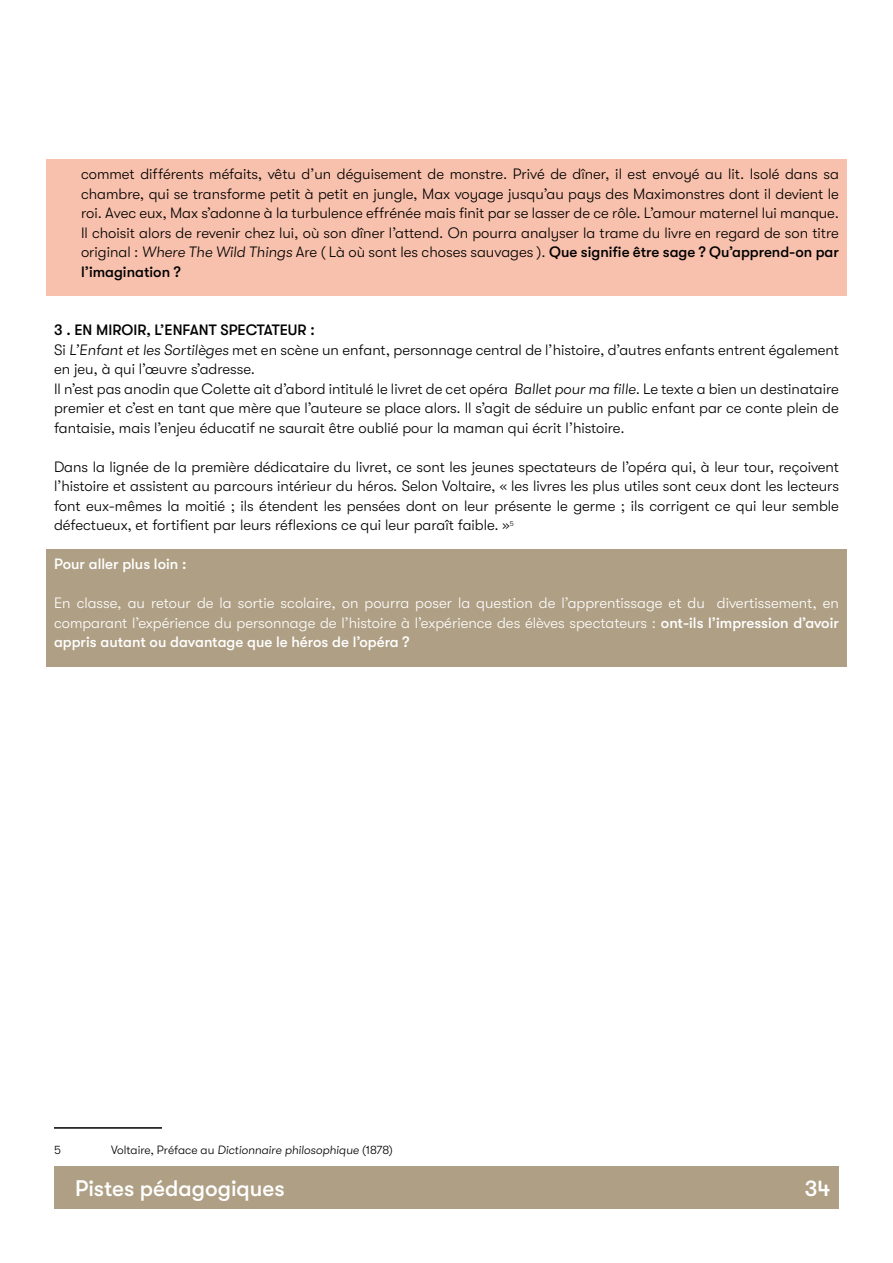
<style>
.page{position:relative;width:893px;height:1263px;background:#fff}
.page>*{position:absolute;margin:0;border:0;box-sizing:border-box;transform-origin:0 0}
.t1{font:500 22.5px "GT Walsheim";color:#fff}
.t2{font:300 15px/19.5px "GT Walsheim";color:#000;text-align:justify}
.t3{font:300 15px/19.5px "GT Walsheim";color:#fff;text-align:justify}
.t4{font:500 15px "GT Walsheim";color:#fff}
.t5{font:italic 300 12px "GT Walsheim";color:#000}
.t6{font:300 12px "GT Walsheim";color:#000}
.s1{font-style:italic}
.s2{font-weight:500}
.s3{font-style:normal}
</style>
<div class="page">
<div style="left:54px;top:1166px;width:785px;height:43px;background:#af9f84"></div>
<div style="left:46px;top:550px;width:801px;height:117px;background:#af9f84"></div>
<div style="left:46px;top:159px;width:801px;height:137px;background:#f8c1ad"></div>
<hr style="left:54px;top:1127px;width:108px;height:2px;background:#000">
<p class="t2" style="left:81px;top:164px;width:759px">commet différents méfaits, vêtu d’un déguisement de monstre. Privé de dîner, il est envoyé au lit. Isolé dans sa chambre, qui se transforme petit à petit en jungle, Max voyage jusqu’au pays des Maximonstres dont il devient le roi. Avec eux, Max s’adonne à la turbulence effrénée mais finit par se lasser de ce rôle. L’amour maternel lui manque.<br>Il choisit alors de revenir chez lui, où son dîner l’attend. On pourra analyser la trame du livre en regard de son titre original : <span class="s1">Where The Wild Things</span> Are ( Là où sont les choses sauvages ). <span class="s2">Que signifie être sage ? Qu’apprend-on par l’imagination ?</span></p>
<p class="t2" style="left:54px;top:320px;width:786px;text-align:left"><span class="s2">3 . EN MIROIR, L’ENFANT SPECTATEUR :<br></span>Si <span class="s1">L’Enfant et les Sortilèges</span> met en scène un enfant, personnage central de l’histoire, d’autres enfants entrent également en jeu, à qui l’œuvre s’adresse.<br>Il n’est pas anodin que Colette ait d’abord intitulé le livret de cet opéra <span class="s1">Ballet pour ma fille</span>. Le texte a bien un destinataire premier et c’est en tant que mère que l’auteure se place alors. Il s’agit de séduire un public enfant par ce conte plein de fantaisie, mais l’enjeu éducatif ne saurait être oublié pour la maman qui écrit l’histoire.</p>
<p class="t2" style="left:54px;top:457px;width:786px">Dans la lignée de la première dédicataire du livret, ce sont les jeunes spectateurs de l’opéra qui, à leur tour, reçoivent l’histoire et assistent au parcours intérieur du héros. Selon Voltaire, « les livres les plus utiles sont ceux dont les lecteurs font eux-mêmes la moitié ; ils étendent les pensées dont on leur présente le germe ; ils corrigent ce qui leur semble défectueux, et fortifient par leurs réflexions ce qui leur paraît faible. »<sup>5</sup></p>
<p class="t4" style="left:54px;top:555px;width:134px">Pour aller plus loin :</p>
<p class="t3" style="left:54px;top:593px;width:786px">En classe, au retour de la sortie scolaire, on pourra poser la question de l’apprentissage et du divertissement, en comparant l’expérience du personnage de l’histoire à l’expérience des élèves spectateurs : <span class="s2">ont-ils l’impression d’avoir appris autant ou davantage que le héros de l’opéra ?</span></p>
<p class="t6" style="left:54px;top:1143px;width:8px">5</p>
<p class="t5" style="left:111px;top:1143px;width:283px"><span class="s3">Voltaire, Préface au</span> Dictionnaire philosophique <span class="s3">(1878)</span></p>
<h1 class="t1" style="left:75px;top:1176px;width:211px">Pistes pédagogiques</h1>
<h1 class="t1" style="left:805px;top:1176px;width:27px">34</h1>
</div>
